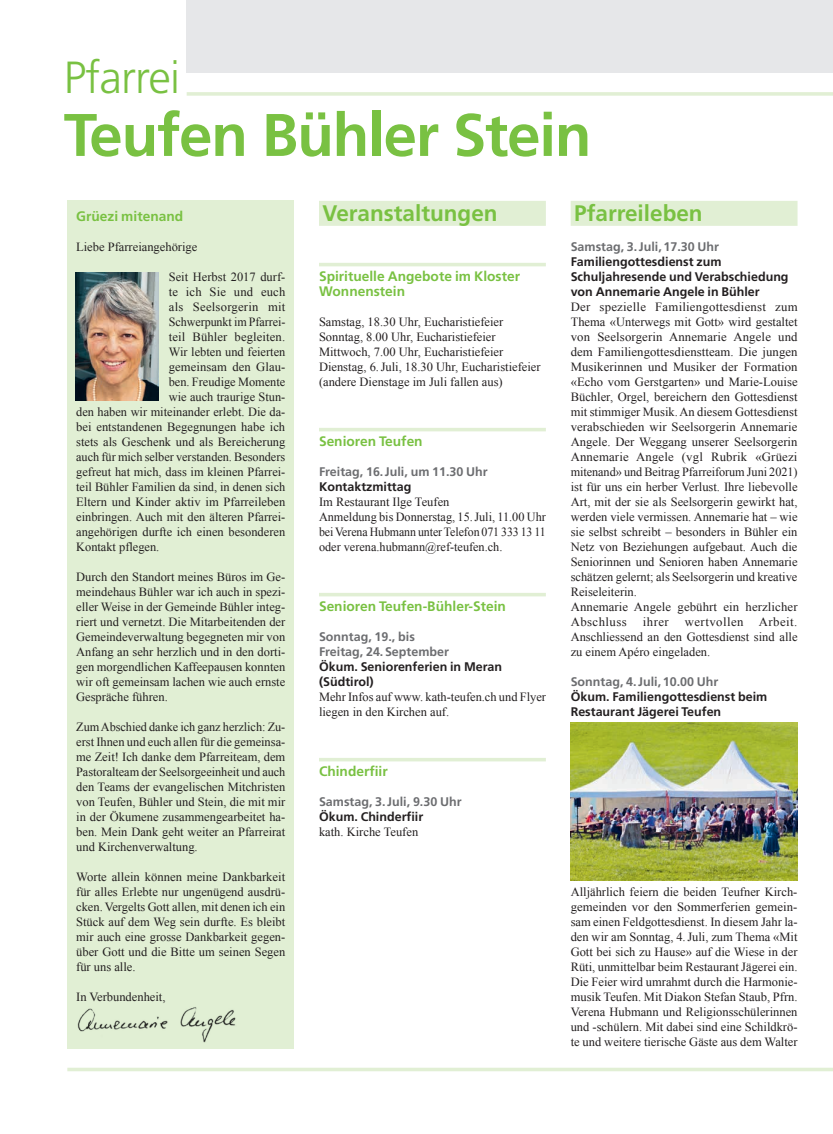
<style>
.page{position:relative;width:833px;height:1134px;background:#fff}
.page>*{position:absolute;margin:0;border:0;box-sizing:border-box;transform-origin:0 0}
.t1{font:700 60px "Frutiger LT Std";letter-spacing:-.02em;color:#79c142}
.t2{font:300 45px "Frutiger LT Std";letter-spacing:-.02em;color:#79c142}
.t3{font:700 22.5px "Frutiger LT Std";color:#79c142}
.t4{font:700 13.75px/15px "Frutiger LT Std";color:#79c142}
.t5{font:12.5px/15px "Times New Roman";color:#231f20;text-align:justify}
.t6{font:700 12.5px/15px "Frutiger LT Std";color:#231f20}
.t7{font:700 12.5px/15px "Frutiger LT Std";color:#6c6d70}
.t8{font:12.5px "Times New Roman";color:#231f20;scale:.96 1}
.t9{font:12.5px "Times New Roman";letter-spacing:.02em;color:#231f20}
</style>
<div class="page">
<div style="left:187px;top:0;width:646px;height:73px;background:#e6e7e9"></div>
<hr style="left:187px;top:92px;width:646px;height:4px;background:#e1efd4">
<hr style="left:67px;top:1068px;width:766px;height:3px;background:#e1efd4">
<div style="left:319px;top:201px;width:227px;height:25px;background:#e1efd4"></div>
<hr style="left:319px;top:263px;width:227px;height:3px;background:#e1efd4">
<hr style="left:319px;top:428px;width:227px;height:3px;background:#e1efd4">
<hr style="left:319px;top:593px;width:227px;height:3px;background:#e1efd4">
<hr style="left:319px;top:758px;width:227px;height:3px;background:#e1efd4">
<div style="left:570px;top:201px;width:227px;height:25px;background:#e1efd4"></div>
<img style="left:570px;top:723px;width:227px;height:157px">
<div style="left:67px;top:200px;width:227px;height:848px;background:#e1efd4"></div>
<img style="left:77px;top:1007px;width:159px;height:36px">
<img style="left:76px;top:272px;width:82px;height:129px">
<h2 class="t2" style="left:64px;top:52px;width:118px">Pfarrei</h2>
<h1 class="t1" style="left:64px;top:100px;width:529px">Teufen Bühler Stein</h1>
<p class="t4" style="left:76px;top:208px;width:108px">Grüezi mitenand</p>
<p class="t5" style="left:76px;top:239px;width:123px">Liebe Pfarreiangehörige</p>
<p class="t5" style="left:169px;top:269px;width:118px">Seit Herbst 2017 durf-</p>
<p class="t5" style="left:169px;top:284px;width:118px">te ich Sie und euch</p>
<p class="t9" style="left:169px;top:298px;width:118px">als Seelsorgerin mit</p>
<p class="t8" style="left:169px;top:313px;width:123px">Schwerpunkt im Pfarrei-</p>
<p class="t5" style="left:169px;top:329px;width:118px">teil Bühler begleiten.</p>
<p class="t5" style="left:169px;top:344px;width:118px">Wir lebten und feierten</p>
<p class="t5" style="left:169px;top:359px;width:118px">gemeinsam den Glau-</p>
<p class="t5" style="left:169px;top:374px;width:118px">ben. Freudige Momente</p>
<p class="t5" style="left:169px;top:389px;width:118px">wie auch traurige Stun-</p>
<p class="t5" style="left:76px;top:404px;width:211px">den haben wir miteinander erlebt. Die da-</p>
<p class="t5" style="left:76px;top:419px;width:210px">bei entstandenen Begegnungen habe ich</p>
<p class="t5" style="left:76px;top:434px;width:211px">stets als Geschenk und als Bereicherung</p>
<p class="t5" style="left:76px;top:449px;width:210px">auch für mich selber verstanden. Besonders</p>
<p class="t5" style="left:76px;top:464px;width:211px">gefreut hat mich, dass im kleinen Pfarrei-</p>
<p class="t5" style="left:76px;top:479px;width:211px">teil Bühler Familien da sind, in denen sich</p>
<p class="t5" style="left:76px;top:494px;width:211px">Eltern und Kinder aktiv im Pfarreileben</p>
<p class="t5" style="left:76px;top:509px;width:211px">einbringen. Auch mit den älteren Pfarrei-</p>
<p class="t5" style="left:76px;top:524px;width:211px">angehörigen durfte ich einen besonderen</p>
<p class="t5" style="left:76px;top:539px;width:85px">Kontakt pflegen.</p>
<p class="t5" style="left:76px;top:569px;width:211px">Durch den Standort meines Büros im Ge&shy;meindehaus Bühler war ich auch in spezi&shy;eller Weise in der Gemeinde Bühler integ&shy;riert und vernetzt. Die Mitarbeitenden der Gemeindeverwaltung begegneten mir von Anfang an sehr herzlich und in den dorti&shy;gen morgendlichen Kaffeepausen konnten wir oft gemeinsam lachen wie auch ernste Gespräche führen.</p>
<p class="t5" style="left:76px;top:719px;width:211px">Zum Abschied danke ich ganz herzlich: Zu&shy;erst Ihnen und euch allen für die gemeinsa&shy;me Zeit! Ich danke dem Pfarreiteam, dem Pastoralteam der Seelsorgeeinheit und auch den Teams der evangelischen Mitchristen von Teufen, Bühler und Stein, die mit mir in der Ökumene zusammengearbeitet ha&shy;ben. Mein Dank geht weiter an Pfarreirat und Kirchenverwaltung.</p>
<p class="t5" style="left:76px;top:869px;width:211px">Worte allein können meine Dankbarkeit für alles Erlebte nur ungenügend ausdrü&shy;cken. Vergelts Gott allen, mit denen ich ein Stück auf dem Weg sein durfte. Es bleibt mir auch eine grosse Dankbarkeit gegen&shy;über Gott und die Bitte um seinen Segen für uns alle.</p>
<p class="t5" style="left:76px;top:989px;width:91px">In Verbundenheit,</p>
<h3 class="t3" style="left:322px;top:199px;width:177px">Veranstaltungen</h3>
<p class="t4" style="left:319px;top:268px;width:202px">Spirituelle Angebote im Kloster<br>Wonnenstein</p>
<p class="t5" style="left:319px;top:314px;width:223px;text-align:left">Samstag, 18.30 Uhr, Eucharistiefeier Sonntag, 8.00 Uhr, Eucharistiefeier Mittwoch, 7.00 Uhr, Eucharistiefeier Dienstag, 6.Juli, 18.30 Uhr, Eucharistiefeier (andere Dienstage im Juli fallen aus)</p>
<p class="t4" style="left:319px;top:433px;width:105px">Senioren Teufen</p>
<p class="t7" style="left:319px;top:464px;width:170px">Freitag, 16.Juli, um 11.30 Uhr</p>
<p class="t6" style="left:319px;top:479px;width:94px">Kontaktzmittag</p>
<p class="t5" style="left:319px;top:494px;width:228px;text-align:left">Im Restaurant Ilge Teufen<br>Anmeldung bis Donnerstag, 15.Juli, 11.00 Uhr bei Verena Hubmann unter Telefon 071 333 13 11 oder verena.hubmann@ref-teufen.ch.</p>
<p class="t4" style="left:319px;top:598px;width:188px">Senioren Teufen-Bühler-Stein</p>
<p class="t7" style="left:319px;top:629px;width:131px">Sonntag, 19., bis<br>Freitag, 24.September</p>
<p class="t6" style="left:319px;top:659px;width:185px">Ökum. Seniorenferien in Meran (Südtirol)</p>
<p class="t5" style="left:319px;top:689px;width:228px">Mehr Infos auf www. kath-teufen.ch und Flyer liegen in den Kirchen auf.</p>
<p class="t4" style="left:319px;top:763px;width:70px">Chinderfiir</p>
<p class="t7" style="left:319px;top:794px;width:144px">Samstag, 3.Juli, 9.30 Uhr</p>
<p class="t6" style="left:319px;top:809px;width:106px">Ökum. Chinderfiir</p>
<p class="t5" style="left:319px;top:824px;width:101px">kath. Kirche Teufen</p>
<h3 class="t3" style="left:574px;top:199px;width:130px">Pfarreileben</h3>
<p class="t7" style="left:570px;top:239px;width:150px">Samstag, 3.Juli,17.30 Uhr</p>
<p class="t6" style="left:570px;top:254px;width:219px">Familiengottesdienst zum<br>Schuljahresende und Verabschiedung von Annemarie Angele in Bühler</p>
<p class="t5" style="left:570px;top:299px;width:228px;text-align:left">Der spezielle Familiengottesdienst zum Thema «Unterwegs mit Gott» wird gestaltet von Seelsorgerin Annemarie Angele und dem Familiengottesdienstteam. Die jungen Musikerinnen und Musiker der Formation «Echo vom Gerstgarten» und Marie-Louise Büchler, Orgel, bereichern den Gottesdienst mit stimmiger Musik. An diesem Gottesdienst verabschieden wir Seelsorgerin Annemarie Angele. Der Weggang unserer Seelsorgerin Annemarie Angele (vgl Rubrik «Grüezi mitenand» und Beitrag Pfarreiforum Juni 2021) ist für uns ein herber Verlust. Ihre liebevolle Art, mit der sie als Seelsorgerin gewirkt hat, werden viele vermissen. Annemarie hat – wie sie selbst schreibt – besonders in Bühler ein Netz von Beziehungen aufgebaut. Auch die Seniorinnen und Senioren haben Annemarie schätzen gelernt; als Seelsorgerin und kreative Reiseleiterin.<br>Annemarie Angele gebührt ein herzlicher Abschluss</p>
<p class="t5" style="left:570px;top:614px;width:228px;text-indent:114px">wertvollen Arbeit.<br>Anschliessend an den Gottesdienst sind alle zu einem Apéro eingeladen.</p>
<p class="t7" style="left:570px;top:674px;width:149px">Sonntag, 4.Juli,10.00 Uhr</p>
<p class="t6" style="left:570px;top:689px;width:198px">Ökum. Familiengottesdienst beim<br>Restaurant Jägerei Teufen</p>
<p class="t5" style="left:643px;top:614px;width:27px">ihrer</p>
<p class="t5" style="left:570px;top:884px;width:228px">Alljährlich feiern die beiden Teufner Kirch&shy;gemeinden vor den Sommerferien gemein&shy;sam einen Feldgottesdienst. In diesem Jahr la&shy;den wir am Sonntag, 4.Juli, zum Thema «Mit Gott bei sich zu Hause» auf die Wiese in der Rüti, unmittelbar beim Restaurant Jägerei ein.<br>Die Feier wird umrahmt durch die Harmonie&shy;musik Teufen. Mit Diakon Stefan Staub, Pfrn.<br>Verena Hubmann und Religionsschülerinnen und -schülern. Mit dabei sind eine Schildkrö&shy;te und weitere tierische Gäste aus dem Walter</p>
</div>
